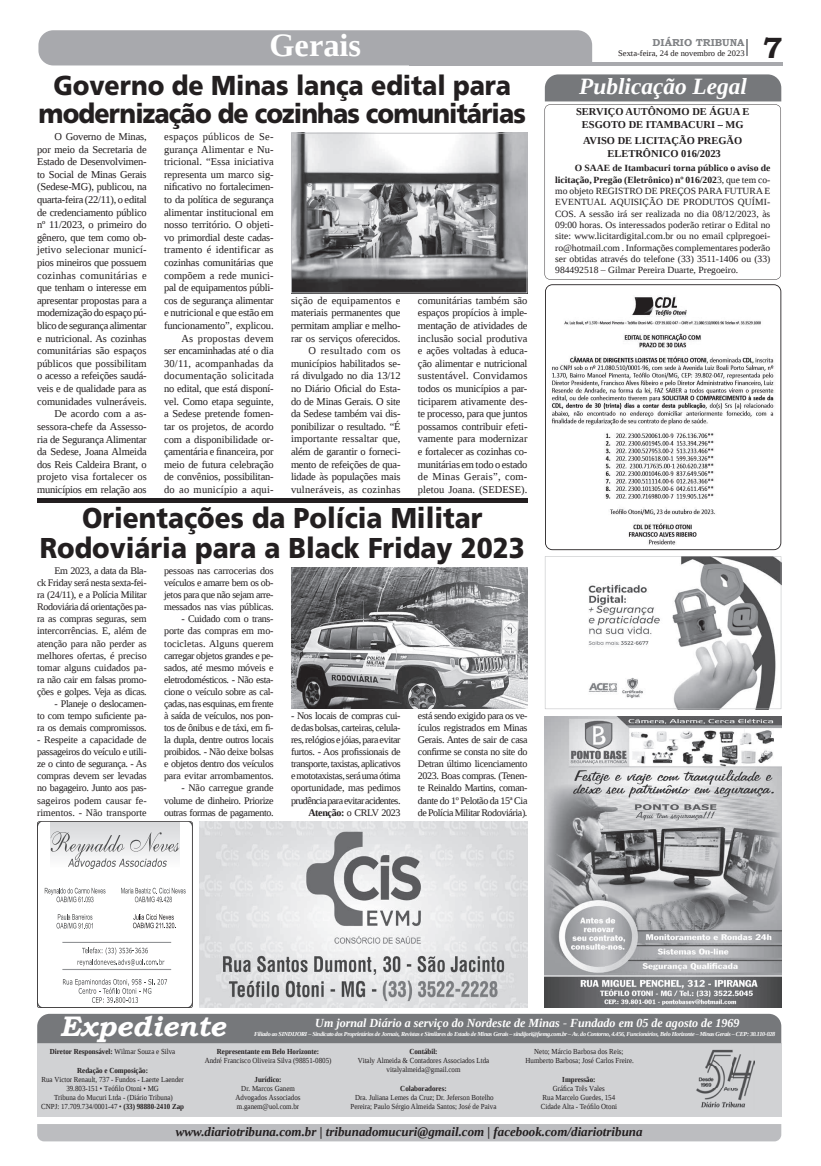
<style>
.page{position:relative;width:821px;height:1166px;background:#fff}
.page>*{position:absolute;margin:0;border:0;box-sizing:border-box;transform-origin:0 0}
.t1{font:700 32.38px "Liberation Serif";color:#fff}
.t2{font:700 29.31px "Bookman Old Style";color:#231f20}
.t3{font:900 28.7px/30.3px "Frutiger LT Std";color:#231f20;text-align:center;scale:.92 1}
.t4{font:italic 700 28.26px "Bookman Old Style";color:#fff}
.t5{font:900 27.39px "Frutiger LT Std";letter-spacing:-.035em;color:#231f20;scale:.92 1}
.t6{font:900 27.39px "Frutiger LT Std";letter-spacing:-.005em;color:#231f20;scale:.92 1}
.t7{font:italic 700 23.28px "Liberation Serif";color:#fff}
.t8{font:italic 700 12.95px "Liberation Serif";color:#231f20}
.t9{font:italic 700 12.34px "Liberation Serif";color:#fff}
.t10{font:10.5px/12.6px "Liberation Serif";letter-spacing:-.015em;color:#231f20;text-align:right}
.t11{font:700 10.5px/12.6px "Liberation Serif";color:#231f20;text-align:center}
.t12{font:10.06px/12.1px "Liberation Serif";letter-spacing:-.035em;color:#231f20;text-align:justify}
.t13{font:700 10.06px "Bookman Old Style";color:#808285}
.t14{font:9.45px/11.3px "Liberation Serif";color:#231f20;text-align:justify}
.t15{font:8.4px "Liberation Serif";color:#231f20}
.t16{font:7.7px/9.2px "Liberation Serif";color:#231f20;text-align:center;scale:.91 1}
.t17{font:700 7.7px "Liberation Serif";color:#231f20;scale:.91 1}
.t18{font:italic 700 6.12px "Liberation Serif";letter-spacing:-.045em;color:#fff}
.s1{font-weight:700}
.s2{font-weight:400}
</style>
<div class="page">
<hr style="left:409px;top:62px;width:374px;height:3px;background:#a8a9ad">
<div style="left:38px;top:30px;width:554px;height:35px;background:#a8a9ad"></div>
<svg style="left:747px;top:39px;width:1px;height:17px"></svg>
<div style="left:37px;top:1124px;width:744px;height:17px;background:#bcbdc0"></div>
<svg style="left:545px;top:104px;width:236px;height:176px"></svg>
<div style="left:545px;top:74px;width:236px;height:27px;background:#76787b"></div>
<div style="left:37px;top:1043px;width:744px;height:73px;background:#d1d2d4"></div>
<div style="left:37px;top:1014px;width:744px;height:29px;background:#76787b"></div>
<img style="left:696px;top:1049px;width:58px;height:59px">
<img style="left:545px;top:716px;width:236px;height:292px">
<svg style="left:37px;top:821px;width:156px;height:187px"></svg>
<img style="left:200px;top:821px;width:327px;height:187px">
<svg style="left:545px;top:556px;width:236px;height:153px"></svg>
<svg style="left:291px;top:133px;width:236px;height:160px;background:#9a9b9d"></svg>
<img style="left:291px;top:567px;width:236px;height:141px">
<hr style="left:37px;top:498px;width:490px;height:4px;background:#231f20">
<svg style="left:545px;top:284px;width:236px;height:266px"></svg>
<h1 class="t1" style="left:269px;top:24px;width:93px">Gerais</h1>
<p class="t13" style="left:653px;top:35px;width:93px">DIÁRIO TRIBUNA</p>
<p class="t15" style="left:618px;top:48px;width:128px">Sexta-feira, 24 de novembro de 2023</p>
<h2 class="t2" style="left:763px;top:27px;width:21px">7</h2>
<h3 class="t6" style="left:53px;top:69px;width:499px">Governo de Minas lança edital para</h3>
<h3 class="t7" style="left:579px;top:71px;width:169px">Publicação Legal</h3>
<h3 class="t5" style="left:39px;top:97px;width:531px">modernização de cozinhas comunitárias</h3>
<p class="t11" style="left:576px;top:105px;width:175px">SERVIÇO AUTÔNOMO DE ÁGUA E<br>ESGOTO DE ITAMBACURI – MG</p>
<p class="t11" style="left:583px;top:134px;width:161px">AVISO DE LICITAÇÃO PREGÃO<br>ELETRÔNICO 016/2023</p>
<p class="t14" style="left:555px;top:162px;width:217px;text-indent:20px"><span class="s1">O SAAE de Itambacuri torna público o aviso de licitação, Pregão (Eletrônico) nº 016/202</span>3, que tem co&shy;mo objeto REGISTRO DE PREÇOS PARA FUTURA E EVENTUAL AQUISIÇÃO DE PRODUTOS QUÍMI-COS. A sessão irá ser realizada no dia 08/12/2023, às 09:00 horas. Os interessados poderão retirar o Edital no site: www.licitardigital.com.br ou no email cplpregoei&shy;ro@hotmail.com . Informações complementares poderão ser obtidas através do telefone (33) 3511-1406 ou (33)<br>984492518 – Gilmar Pereira Duarte, Pregoeiro.</p>
<p class="t10" style="left:37px;top:130px;width:111px">O Governo de Minas,<br>por meio da Secretaria de<br>Estado de Desenvolvimen&shy;to Social de Minas Gerais (Sedese-MG), publicou, na quarta-feira (22/11), o edital de credenciamento público nº 11/2023, o primeiro do gênero, que tem como ob&shy;jetivo selecionar municí&shy;pios mineiros que possuem cozinhas comunitárias e que tenham o interesse em apresentar propostas para a modernização do espaço pú&shy;blico de segurança alimentar e nutricional. As cozinhas comunitárias são espaços públicos que possibilitam o acesso a refeições saudá&shy;veis e de qualidade para as comunidades vulneráveis.<br>De acordo com a as&shy;sessora-chefe da Assesso&shy;ria de Segurança Alimentar da Sedese, Joana Almeida dos Reis Caldeira Brant, o projeto visa fortalecer os municípios em relação aos</p>
<p class="t10" style="left:164px;top:130px;width:111px">espaços públicos de Se&shy;gurança Alimentar e Nu&shy;tricional. “Essa iniciativa representa um marco sig&shy;nificativo no fortalecimen&shy;to da política de segurança alimentar institucional em nosso território. O objeti&shy;vo primordial deste cadas&shy;tramento é identificar as cozinhas comunitárias que compõem a rede munici&shy;pal de equipamentos públi&shy;cos de segurança alimentar e nutricional e que estão em funcionamento”, explicou.<br>As propostas devem<br>ser encaminhadas até o dia<br>30/11, acompanhadas da documentação solicitada no edital, que está disponí&shy;vel. Como etapa seguinte, a Sedese pretende fomen&shy;tar os projetos, de acordo com a disponibilidade or&shy;çamentária e financeira, por meio de futura celebração de convênios, possibilitan&shy;do ao município a aqui-</p>
<p class="t10" style="left:291px;top:294px;width:111px">sição de equipamentos e materiais permanentes que permitam ampliar e melho&shy;rar os serviços oferecidos.<br>O resultado com os municípios habilitados se&shy;rá divulgado no dia 13/12 no Diário Oficial do Esta&shy;do de Minas Gerais. O site da Sedese também vai dis&shy;ponibilizar o resultado. “É importante ressaltar que, além de garantir o forneci&shy;mento de refeições de qua&shy;lidade às populações mais vulneráveis, as cozinhas</p>
<p class="t10" style="left:418px;top:294px;width:111px;text-align:justify">comunitárias também são espaços propícios à imple&shy;mentação de atividades de inclusão social produtiva e ações voltadas à educa&shy;ção alimentar e nutricional sustentável. Convidamos todos os municípios a par&shy;ticiparem ativamente des&shy;te processo, para que juntos possamos contribuir efeti&shy;vamente para modernizar e fortalecer as cozinhas co&shy;munitárias em todo o estado de Minas Gerais”, com&shy;pletou Joana. (SEDESE).</p>
<h3 class="t3" style="left:40px;top:502px;width:529px">Orientações da Polícia Militar<br>Rodoviária para a Black Friday 2023</h3>
<p class="t12" style="left:37px;top:565px;width:111px;text-indent:17px">Em 2023, a data da Bla&shy;ck Friday será nesta sexta-fei&shy;ra (24/11), e a Polícia Militar Rodoviária dá orientações pa&shy;ra as compras seguras, sem intercorrências. E, além de atenção para não perder as melhores ofertas, é preciso tomar alguns cuidados pa&shy;ra não cair em falsas promo&shy;ções e golpes. Veja as dicas.</p>
<p class="t12" style="left:37px;top:697px;width:111px;text-indent:17px">- Planeje o deslocamen&shy;to com tempo suficiente pa&shy;ra os demais compromissos.</p>
<p class="t12" style="left:37px;top:734px;width:111px">- Respeite a capacidade de passageiros do veículo e utili&shy;ze o cinto de segurança. - As compras devem ser levadas no bagageiro. Junto aos pas&shy;sageiros podem causar fe&shy;rimentos. - Não transporte</p>
<p class="t12" style="left:164px;top:565px;width:111px">pessoas nas carrocerias dos veículos e amarre bem os ob&shy;jetos para que não sejam arre&shy;messados nas vias públicas.</p>
<p class="t12" style="left:164px;top:613px;width:111px;text-indent:17px">- Cuidado com o trans&shy;porte das compras em mo&shy;tocicletas. Alguns querem carregar objetos grandes e pe&shy;sados, até mesmo móveis e eletrodomésticos. - Não esta&shy;cione o veículo sobre as cal&shy;çadas, nas esquinas, em frente à saída de veículos, nos pon&shy;tos de ônibus e de táxi, em fi&shy;la dupla, dentre outros locais proibidos. - Não deixe bolsas e objetos dentro dos veículos para evitar arrombamentos.</p>
<p class="t12" style="left:164px;top:782px;width:111px;text-indent:17px">- Não carregue grande volume de dinheiro. Priorize outras formas de pagamento.</p>
<p class="t12" style="left:291px;top:709px;width:111px;text-align:right">- Nos locais de compras cui&shy;de das bolsas, carteiras, celula&shy;res, relógios e jóias, para evitar furtos. - Aos profissionais de transporte, taxistas, aplicativos e mototaxistas, será uma ótima oportunidade, mas pedimos prudência para evitar acidentes.<br><span class="s1">Atenção:</span> o CRLV 2023</p>
<p class="t12" style="left:418px;top:709px;width:111px">está sendo exigido para os ve&shy;ículos registrados em Minas Gerais. Antes de sair de casa confirme se consta no site do Detran último licenciamento 2023. Boas compras. (Tenen&shy;te Reinaldo Martins, coman&shy;dante do 1º Pelotão da 15ª Cia de Polícia Militar Rodoviária).</p>
<h3 class="t4" style="left:60px;top:1005px;width:167px">Expediente</h3>
<p class="t9" style="left:315px;top:1014px;width:426px">Um jornal Diário a serviço do Nordeste de Minas - Fundado em 05 de agosto de 1969</p>
<p class="t17" style="left:50px;top:1046px;width:139px">Diretor Responsável: <span class="s2">Wilmar Souza e Silva</span></p>
<p class="t17" style="left:77px;top:1065px;width:79px">Redação e Composição:</p>
<p class="t16" style="left:41px;top:1074px;width:159px">Rua Victor Renault, 737 - Fundos - Laerte Laender 39.803-151 • Teófilo Otoni • MG<br>Tribuna do Mucuri Ltda - (Diário Tribuna)<br>CNPJ: 17.709.734/0001-47 • <span class="s1">(33) 98880-2410 Zap</span></p>
<p class="t18" style="left:254px;top:1030px;width:523px">Filiado ao SINDIJORI – Sindicato dos Proprietários de Jornais, Revistas e Similares do Estado de Minas Gerais – sindijori@fiemg.com.br – Av. do Contorno, 4.456, Funcionários, Belo Horizonte – Minas Gerais – CEP: 30.110-028</p>
<p class="t17" style="left:409px;top:1046px;width:33px">Contábil:</p>
<p class="t16" style="left:358px;top:1056px;width:146px">Vitaly Almeida &amp; Contadores Associados Ltda vitalyalmeida@gmail.com</p>
<p class="t17" style="left:400px;top:1083px;width:52px">Colaboradores:</p>
<p class="t16" style="left:351px;top:1093px;width:162px">Dra. Juliana Lemes da Cruz; Dr. Jeferson Botelho<br>Pereira; Paulo Sérgio Almeida Santos; José de Paiva</p>
<p class="t17" style="left:217px;top:1046px;width:114px">Representante em Belo Horizonte:</p>
<p class="t16" style="left:205px;top:1056px;width:141px">André Francisco Oliveira Silva (98851-0805)</p>
<p class="t17" style="left:255px;top:1074px;width:31px">Jurídico:</p>
<p class="t16" style="left:236px;top:1083px;width:73px">Dr. Marcos Ganem<br>Advogados Associados m.ganem@uol.com.br</p>
<p class="t16" style="left:526px;top:1047px;width:121px">Neto; Márcio Barbosa dos Reis;<br>Humberto Barbosa; José Carlos Freire.</p>
<p class="t17" style="left:562px;top:1074px;width:38px">Impressão:</p>
<p class="t16" style="left:541px;top:1084px;width:85px">Gráfica Três Vales<br>Rua Marcelo Guedes, 154<br>Cidade Alta - Teófilo Otoni</p>
<p class="t8" style="left:176px;top:1123px;width:468px">www.diariotribuna.com.br | tribunadomucuri@gmail.com | facebook.com/diariotribuna</p>
</div>
